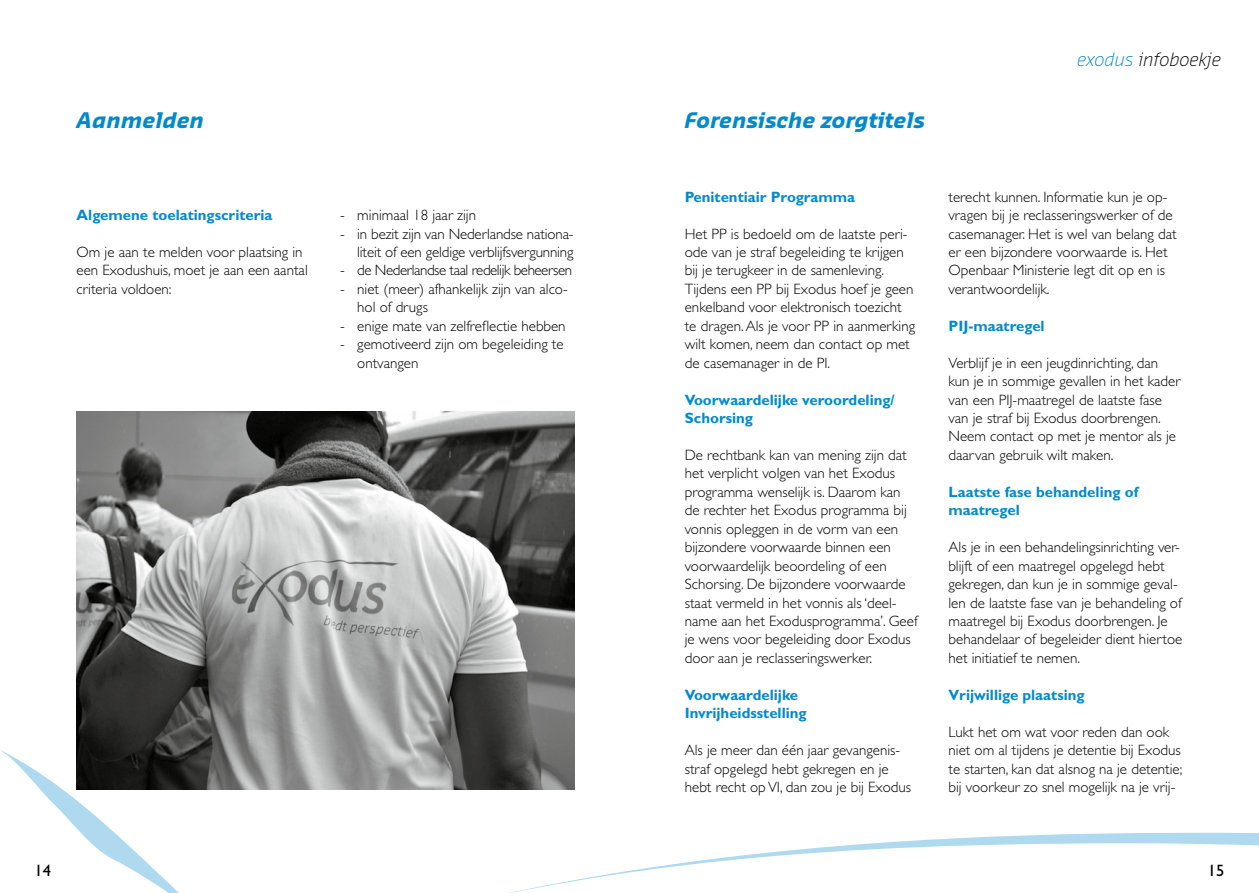
<style>
.page{position:relative;width:1259px;height:893px;background:#fff}
.page>*{position:absolute;margin:0;border:0;box-sizing:border-box;transform-origin:0 0}
.t1{font:italic 700 21px "Sansa";color:#008acb}
.t2{font:italic 300 18px "Sansa";color:#000}
.t3{font:16.5px "Gill Sans";color:#000}
.t4{font:300 15px/18.5px "Gill Sans";color:#000}
.t5{font:700 15px/18.5px "Gill Sans";color:#008acb}
.t6{font:300 15px "Gill Sans";letter-spacing:-.03em;color:#000}
.s1{color:#008acb}
</style>
<div class="page">
<svg style="left:0;top:748px;width:179px;height:145px"></svg>
<svg style="left:509px;top:832px;width:750px;height:61px"></svg>
<img style="left:77px;top:411px;width:497px;height:379px">
<h1 class="t1" style="left:77px;top:107px;width:129px">Aanmelden</h1>
<h1 class="t1" style="left:685px;top:107px;width:242px">Forensische zorgtitels</h1>
<p class="t2" style="left:1077px;top:47px;width:145px"><span class="s1">exodus</span> infoboekje</p>
<p class="t5" style="left:77px;top:206px;width:197px">Algemene toelatingscriteria</p>
<p class="t4" style="left:77px;top:243px;width:233px">Om je aan te melden voor plaatsing in een Exodushuis, moet je aan een aantal criteria voldoen:</p>
<p class="t4" style="left:340px;top:206px;width:137px">- minimaal 18 jaar zijn</p>
<p class="t4" style="left:340px;top:224px;width:235px;text-align:right">- in bezit zijn van Nederlandse nationa&shy;liteit of een geldige verblijfsvergunning</p>
<p class="t6" style="left:340px;top:262px;width:233px">- de Nederlandse taal redelijk beheersen</p>
<p class="t4" style="left:357px;top:280px;width:212px;text-indent:-17px">- niet (meer) afhankelijk zijn van alco&shy;hol of drugs</p>
<p class="t4" style="left:340px;top:317px;width:227px">- enige mate van zelfreflectie hebben</p>
<p class="t4" style="left:357px;top:335px;width:208px;text-indent:-17px">- gemotiveerd zijn om begeleiding te ontvangen</p>
<p class="t5" style="left:685px;top:187px;width:172px">Penitentiair Programma</p>
<p class="t4" style="left:685px;top:224px;width:232px">Het PP is bedoeld om de laatste peri&shy;ode van je straf begeleiding te krijgen bij je terugkeer in de samenleving.<br>Tijdens een PP bij Exodus hoef je geen enkelband voor elektronisch toezicht te dragen. Als je voor PP in aanmerking wilt komen, neem dan contact op met de casemanager in de PI.</p>
<p class="t5" style="left:685px;top:390px;width:211px">Voorwaardelijke veroordeling/<br>Schorsing</p>
<p class="t4" style="left:685px;top:446px;width:234px">De rechtbank kan van mening zijn dat het verplicht volgen van het Exodus programma wenselijk is. Daarom kan de rechter het Exodus programma bij vonnis opleggen in de vorm van een bijzondere voorwaarde binnen een voorwaardelijk beoordeling of een Schorsing. De bijzondere voorwaarde staat vermeld in het vonnis als ‘deel&shy;name aan het Exodusprogramma’. Geef je wens voor begeleiding door Exodus door aan je reclasseringswerker.</p>
<p class="t5" style="left:685px;top:685px;width:123px">Voorwaardelijke<br>Invrijheidsstelling</p>
<p class="t4" style="left:685px;top:741px;width:228px">Als je meer dan één jaar gevangenis&shy;straf opgelegd hebt gekregen en je hebt recht op VI, dan zou je bij Exodus</p>
<p class="t4" style="left:948px;top:187px;width:230px">terecht kunnen. Informatie kun je op&shy;vragen bij je reclasseringswerker of de casemanager. Het is wel van belang dat er een bijzondere voorwaarde is. Het Openbaar Ministerie legt dit op en is verantwoordelijk.</p>
<p class="t5" style="left:948px;top:316px;width:98px">PIJ-maatregel</p>
<p class="t4" style="left:948px;top:353px;width:233px">Verblijf je in een jeugdinrichting, dan kun je in sommige gevallen in het kader van een PIJ-maatregel de laatste fase van je straf bij Exodus doorbrengen.<br>Neem contact op met je mentor als je daarvan gebruik wilt maken.</p>
<p class="t5" style="left:948px;top:482px;width:191px">Laatste fase behandeling of maatregel</p>
<p class="t4" style="left:948px;top:538px;width:235px">Als je in een behandelingsinrichting ver&shy;blijft of een maatregel opgelegd hebt gekregen, dan kun je in sommige geval&shy;len de laatste fase van je behandeling of maatregel bij Exodus doorbrengen. Je behandelaar of begeleider dient hiertoe het initiatief te nemen.</p>
<p class="t5" style="left:948px;top:685px;width:138px">Vrijwillige plaatsing</p>
<p class="t4" style="left:948px;top:722px;width:235px">Lukt het om wat voor reden dan ook niet om al tijdens je detentie bij Exodus te starten, kan dat alsnog na je detentie; bij voorkeur zo snel mogelijk na je vrij-</p>
<p class="t3" style="left:35px;top:861px;width:18px">14</p>
<p class="t3" style="left:1208px;top:861px;width:18px">15</p>
</div>
